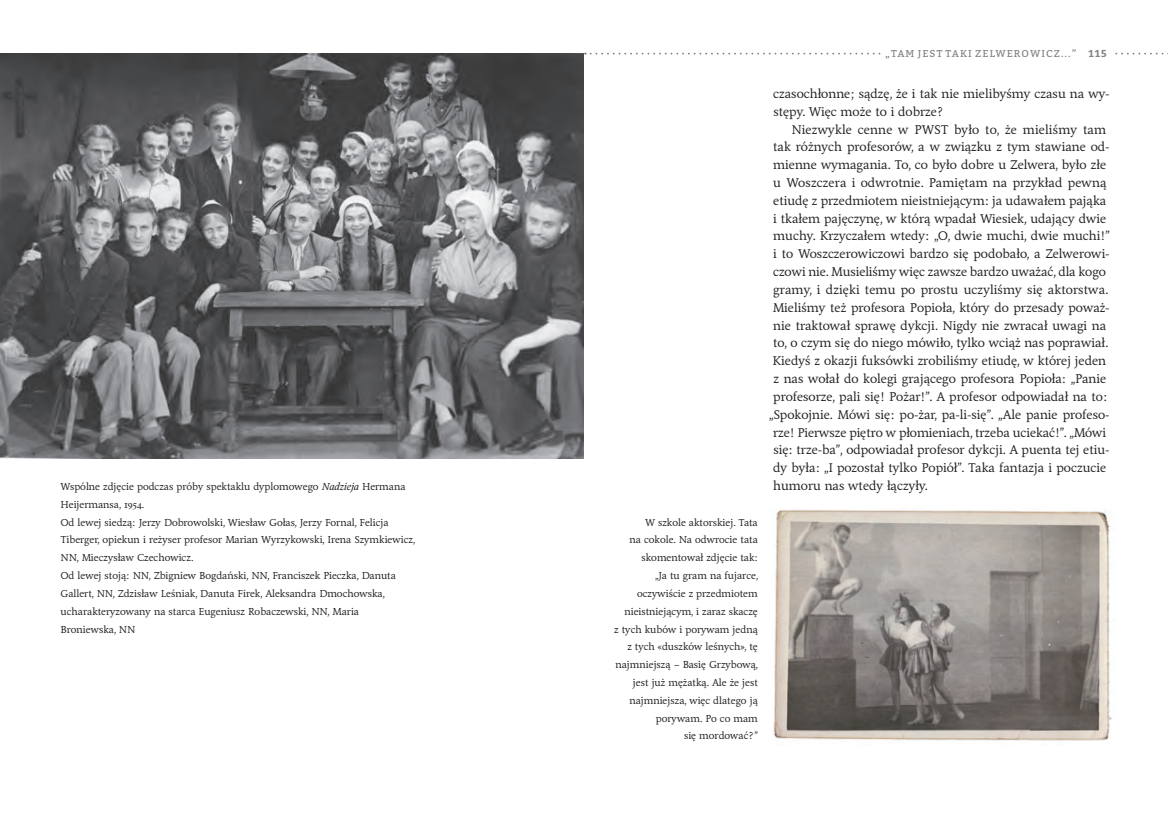
<style>
.page{position:relative;width:1168px;height:833px;background:#fff}
.page>*{position:absolute;margin:0;border:0;box-sizing:border-box;transform-origin:0 0}
.t1{font:12.5px/17.8px "Colvert Latin";color:#231f20}
.t2{font:10px/17.8px "Colvert Latin";color:#231f20}
.t3{font:10px "Bitter";letter-spacing:.11em;color:#808285}
.s1{font-style:italic}
.s2{font-weight:700}
</style>
<div class="page">
<img style="left:0;top:53px;width:584px;height:405px">
<svg style="left:585px;top:53px;width:583px;height:2px"></svg>
<div style="left:881px;top:47px;width:230px;height:14px;background:#fff"></div>
<img style="left:773px;top:509px;width:339px;height:232px">
<p class="t2" style="left:61px;top:478px;width:356px">Wspólne zdjęcie podczas próby spektaklu dyplomowego <span class="s1">Nadzieja</span> Hermana Heijermansa, 1954.<br>Od lewej siedzą: Jerzy Dobrowolski, Wiesław Gołas, Jerzy Fornal, Felicja Tiberger, opiekun i reżyser profesor Marian Wyrzykowski, Irena Szymkiewicz, NN, Mieczysław Czechowicz.<br>Od lewej stoją: NN, Zbigniew Bogdański, NN, Franciszek Pieczka, Danuta Gallert, NN, Zdzisław Leśniak, Danuta Firek, Aleksandra Dmochowska, ucharakteryzowany na starca Eugeniusz Robaczewski, NN, Maria Broniewska, NN</p>
<p class="t2" style="left:614px;top:514px;width:145px;text-align:right">W szkole aktorskiej. Tata<br>na cokole. Na odwrocie tata skomentował zdjęcie tak:<br>„Ja tu gram na fujarce, oczywiście z przedmiotem nieistniejącym, i zaraz skaczę<br>z tych kubów i porywam jedną z tych «duszków leśnych», tę najmniejszą – Basię Grzybową, jest już mężatką. Ale że jest najmniejsza, więc dlatego ją porywam. Po co mam<br>się mordować?”</p>
<p class="t3" style="left:885px;top:49px;width:223px">„TAM JEST TAKI ZELWEROWICZ...” <span class="s2">115</span></p>
<p class="t1" style="left:773px;top:86px;width:338px">czasochłonne; sądzę, że i tak nie mielibyśmy czasu na wy&shy;stępy. Więc może to i dobrze?</p>
<p class="t1" style="left:791px;top:122px;width:316px">Niezwykle cenne w PWST było to, że mieliśmy tam</p>
<p class="t1" style="left:773px;top:139px;width:338px">tak różnych profesorów, a w związku z tym stawiane od-</p>
<p class="t1" style="left:773px;top:157px;width:334px">mienne wymagania. To, co było dobre u Zelwera, było złe</p>
<p class="t1" style="left:773px;top:175px;width:335px">u Woszczera i odwrotnie. Pamiętam na przykład pewną</p>
<p class="t1" style="left:773px;top:193px;width:334px">etiudę z przedmiotem nieistniejącym: ja udawałem pająka</p>
<p class="t1" style="left:773px;top:211px;width:334px">i tkałem pajęczynę, w którą wpadał Wiesiek, udający dwie</p>
<p class="t1" style="left:773px;top:228px;width:338px">muchy. Krzyczałem wtedy: „O, dwie muchi, dwie muchi!”</p>
<p class="t1" style="left:773px;top:246px;width:338px">i to Woszczerowiczowi bardzo się podobało, a Zelwerowi-</p>
<p class="t1" style="left:773px;top:264px;width:334px">czowi nie. Musieliśmy więc zawsze bardzo uważać, dla kogo</p>
<p class="t1" style="left:773px;top:282px;width:336px">gramy, i dzięki temu po prostu uczyliśmy się aktorstwa.</p>
<p class="t1" style="left:772px;top:300px;width:338px">Mieliśmy też profesora Popioła, który do przesady poważ-</p>
<p class="t1" style="left:773px;top:318px;width:334px">nie traktował sprawę dykcji. Nigdy nie zwracał uwagi na</p>
<p class="t1" style="left:773px;top:335px;width:336px">to, o czym się do niego mówiło, tylko wciąż nas poprawiał.</p>
<p class="t1" style="left:772px;top:353px;width:335px">Kiedyś z okazji fuksówki zrobiliśmy etiudę, w której jeden</p>
<p class="t1" style="left:773px;top:371px;width:334px">z nas wołał do kolegi grającego profesora Popioła: „Panie</p>
<p class="t1" style="left:773px;top:389px;width:335px">profesorze, pali się! Pożar!”. A profesor odpowiadał na to:</p>
<p class="t1" style="left:769px;top:407px;width:342px">„Spokojnie. Mówi się: po-żar, pa-li-się”. „Ale panie profeso-</p>
<p class="t1" style="left:773px;top:424px;width:334px">rze! Pierwsze piętro w płomieniach, trzeba uciekać!”. „Mówi</p>
<p class="t1" style="left:773px;top:442px;width:338px">się: trze-ba”, odpowiadał profesor dykcji. A puenta tej etiu-</p>
<p class="t1" style="left:773px;top:460px;width:334px">dy była: „I pozostał tylko Popiół”. Taka fantazja i poczucie</p>
<p class="t1" style="left:773px;top:478px;width:156px">humoru nas wtedy łączyły.</p>
</div>
